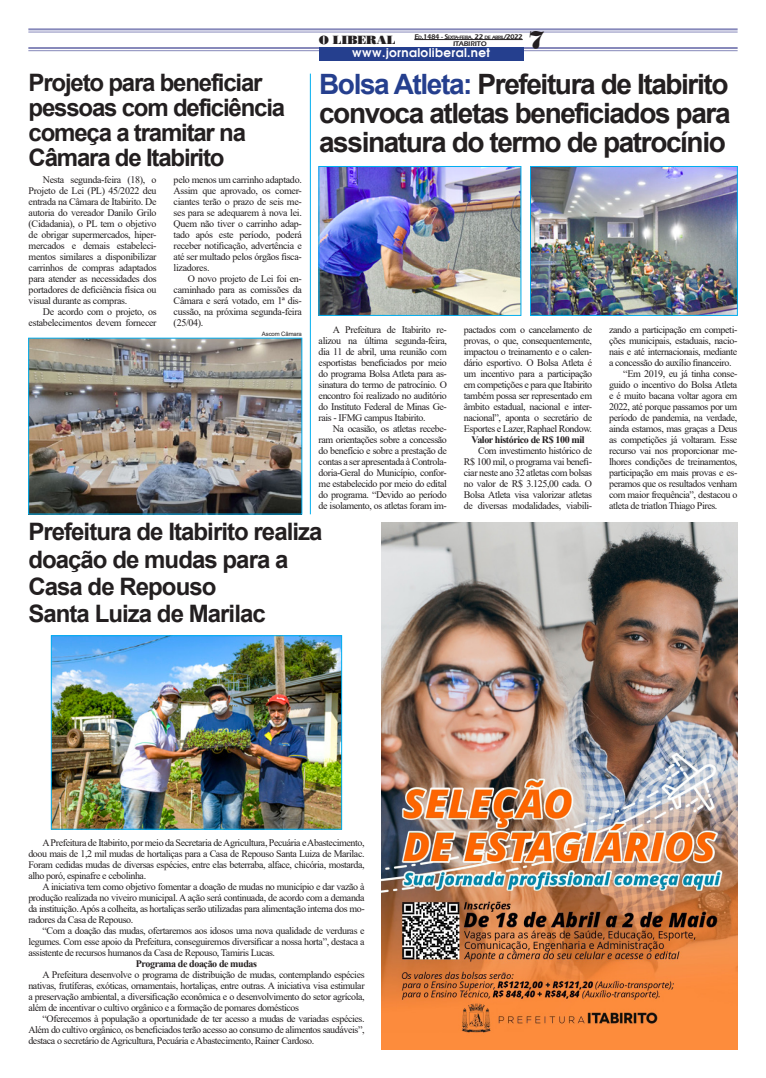
<style>
.page{position:relative;width:766px;height:1078px;background:#fff}
.page>*{position:absolute;margin:0;border:0;box-sizing:border-box;transform-origin:0 0}
.t1{font:700 28px/29px "Arial";letter-spacing:-.05em;color:#231f20;text-align:justify}
.t2{font:700 24px/27px "Arial";letter-spacing:-.05em;color:#231f20}
.t3{font:24px "Bodnoff";color:#231f20}
.t4{font:12px "Avalon";letter-spacing:.03em;color:#fff}
.t5{font:12px "Bodnoff";color:#231f20}
.t6{font:10px/11px "Times New Roman";letter-spacing:-.04em;color:#231f20;text-align:justify}
.t7{font:700 10px "Times New Roman";letter-spacing:-.04em;color:#231f20}
.t8{font:7px "Erie Black";letter-spacing:-.06em;color:#231f20}
.t9{font:7px "Erie Black";color:#231f20}
.t10{font:6px "Arial";letter-spacing:-.02em;color:#231f20}
.s1{font-size:4.9px}
.s2{color:#253f8e}
</style>
<div class="page">
<hr style="left:28px;top:47px;width:709px;height:2px;background:#8688ba">
<hr style="left:28px;top:50px;width:709px;height:1px;background:#8688ba">
<div style="left:319px;top:47px;width:204px;height:13px;background:#253f8e"></div>
<hr style="left:28px;top:28px;width:709px;height:2px;background:#8688ba">
<hr style="left:28px;top:32px;width:709px;height:1px;background:#8688ba">
<hr style="left:414px;top:39px;width:108px;height:1px;background:#231f20">
<img style="left:381px;top:523px;width:356px;height:526px">
<img style="left:53px;top:637px;width:287px;height:190px">
<div style="left:51px;top:635px;width:291px;height:194px;border:1px solid #00aeef"></div>
<img style="left:30px;top:340px;width:270px;height:172px">
<div style="left:28px;top:338px;width:274px;height:176px;border:1px solid #00aeef"></div>
<hr style="left:310px;top:74px;width:1px;height:440px;background:#00aeef">
<img style="left:320px;top:168px;width:199px;height:145px">
<div style="left:318px;top:166px;width:203px;height:149px;border:1px solid #00aeef"></div>
<img style="left:532px;top:168px;width:203px;height:145px">
<div style="left:530px;top:166px;width:207px;height:149px;border:1px solid #00aeef"></div>
<h2 class="t2" style="left:29px;top:70px;width:258px;line-height:25px">Projeto para beneficiar pessoas com deficiência começa a tramitar na<br>Câmara de Itabirito</h2>
<p class="t6" style="left:29px;top:174px;width:129px;text-indent:14px">Nesta segunda-feira (18), o Projeto de Lei (PL) 45/2022 deu entrada na Câmara de Itabirito. De autoria do vereador Danilo Grilo (Cidadania), o PL tem o objetivo de obrigar supermercados, hiper&shy;mercados e demais estabeleci&shy;mentos similares a disponibilizar carrinhos de compras adaptados para atender as necessidades dos portadores de deficiência física ou visual durante as compras.</p>
<p class="t6" style="left:29px;top:306px;width:129px;text-align:right">De acordo com o projeto, os estabelecimentos devem fornecer</p>
<p class="t6" style="left:173px;top:174px;width:130px">pelo menos um carrinho adaptado.<br>Assim que aprovado, os comer&shy;ciantes terão o prazo de seis me&shy;ses para se adequarem à nova lei.<br>Quem não tiver o carrinho adap&shy;tado após este período, poderá receber notificação, advertência e até ser multado pelos órgãos fisca&shy;lizadores.</p>
<p class="t6" style="left:173px;top:273px;width:130px;text-indent:14px">O novo projeto de Lei foi en&shy;caminhado para as comissões da Câmara e será votado, em 1ª dis&shy;cussão, na próxima segunda-feira (25/04).</p>
<p class="t10" style="left:262px;top:329px;width:42px">Ascom Câmara</p>
<p class="t9" style="left:453px;top:40px;width:35px">ITABIRITO</p>
<h2 class="t3" style="left:528px;top:25px;width:18px">7</h2>
<p class="t5" style="left:319px;top:32px;width:78px">O LIBERAL</p>
<p class="t8" style="left:414px;top:32px;width:110px">E<span class="s1">D</span>.1484 - S<span class="s1">EXTA</span>-<span class="s1">FEIRA</span>, 22 <span class="s1">DE ABRIL</span>/2022</p>
<p class="t4" style="left:352px;top:45px;width:140px">www.jornaloliberal.net</p>
<h1 class="t1" style="left:319px;top:70px;width:413px"><span class="s2">Bolsa Atleta:</span> Prefeitura de Itabirito convoca atletas beneficiados para assinatura do termo de patrocínio</h1>
<p class="t6" style="left:318px;top:323px;width:130px;text-indent:14px">A Prefeitura de Itabirito re&shy;alizou na última segunda-feira, dia 11 de abril, uma reunião com esportistas beneficiados por meio do programa Bolsa Atleta para as&shy;sinatura do termo de patrocínio. O encontro foi realizado no auditório do Instituto Federal de Minas Ge&shy;rais - IFMG campus Itabirito.</p>
<p class="t6" style="left:318px;top:422px;width:130px;text-indent:14px">Na ocasião, os atletas recebe&shy;ram orientações sobre a concessão do benefício e sobre a prestação de contas a ser apresentada à Controla&shy;doria-Geral do Município, confor&shy;me estabelecido por meio do edital do programa. “Devido ao período de isolamento, os atletas foram im-</p>
<p class="t6" style="left:463px;top:323px;width:130px">pactados com o cancelamento de provas, o que, consequentemente, impactou o treinamento e o calen&shy;dário esportivo. O Bolsa Atleta é um incentivo para a participação em competições e para que Itabirito também possa ser representado em âmbito estadual, nacional e inter&shy;nacional”, aponta o secretário de Esportes e Lazer, Raphael Rondow.</p>
<p class="t7" style="left:471px;top:432px;width:114px">Valor histórico de R$ 100 mil</p>
<p class="t6" style="left:463px;top:444px;width:130px;text-indent:14px">Com investimento histórico de R$ 100 mil, o programa vai benefi&shy;ciar neste ano 32 atletas com bolsas no valor de R$ 3.125,00 cada. O Bolsa Atleta visa valorizar atletas de diversas modalidades, viabili-</p>
<p class="t6" style="left:609px;top:323px;width:130px">zando a participação em competi-</p>
<p class="t6" style="left:609px;top:334px;width:130px">ções municipais, estaduais, nacio-</p>
<p class="t6" style="left:609px;top:345px;width:130px">nais e até internacionais, mediante</p>
<p class="t6" style="left:609px;top:356px;width:124px">a concessão do auxílio financeiro.</p>
<p class="t6" style="left:623px;top:367px;width:115px">“Em 2019, eu já tinha conse-</p>
<p class="t6" style="left:609px;top:378px;width:130px">guido o incentivo do Bolsa Atleta</p>
<p class="t6" style="left:609px;top:389px;width:130px">e é muito bacana voltar agora em</p>
<p class="t6" style="left:609px;top:400px;width:130px">2022, até porque passamos por um</p>
<p class="t6" style="left:609px;top:411px;width:130px">período de pandemia, na verdade,</p>
<p class="t6" style="left:609px;top:422px;width:130px">ainda estamos, mas graças a Deus</p>
<p class="t6" style="left:609px;top:433px;width:130px">as competições já voltaram. Esse</p>
<p class="t6" style="left:609px;top:444px;width:130px">recurso vai nos proporcionar me-</p>
<p class="t6" style="left:609px;top:455px;width:130px">lhores condições de treinamentos,</p>
<p class="t6" style="left:609px;top:466px;width:130px">participação em mais provas e es-</p>
<p class="t6" style="left:609px;top:477px;width:130px">peramos que os resultados venham</p>
<p class="t6" style="left:609px;top:488px;width:130px">com maior frequência”, destacou o</p>
<p class="t6" style="left:609px;top:499px;width:110px">atleta de triatlon Thiago Pires.</p>
<h2 class="t2" style="left:28px;top:518px;width:295px">Prefeitura de Itabirito realiza doação de mudas para a<br>Casa de Repouso<br>Santa Luiza de Marilac</h2>
<p class="t6" style="left:28px;top:836px;width:338px;text-indent:14px">A Prefeitura de Itabirito, por meio da Secretaria de Agricultura, Pecuária e Abastecimento, doou mais de 1,2 mil mudas de hortaliças para a Casa de Repouso Santa Luiza de Marilac.<br>Foram cedidas mudas de diversas espécies, entre elas beterraba, alface, chicória, mostarda, alho poró, espinafre e cebolinha.</p>
<p class="t6" style="left:28px;top:880px;width:338px;text-indent:14px">A iniciativa tem como objetivo fomentar a doação de mudas no município e dar vazão à produção realizada no viveiro municipal. A ação será continuada, de acordo com a demanda da instituição. Após a colheita, as hortaliças serão utilizadas para alimentação interna dos mo&shy;radores da Casa de Repouso.</p>
<p class="t6" style="left:28px;top:924px;width:337px;text-indent:14px">“Com a doação das mudas, ofertaremos aos idosos uma nova qualidade de verduras e legumes. Com esse apoio da Prefeitura, conseguiremos diversificar a nossa horta”, destaca a assistente de recursos humanos da Casa de Repouso, Tamiris Lucas.</p>
<p class="t7" style="left:136px;top:955px;width:123px">Programa de doação de mudas</p>
<p class="t6" style="left:28px;top:968px;width:338px;text-indent:14px">A Prefeitura desenvolve o programa de distribuição de mudas, contemplando espécies nativas, frutíferas, exóticas, ornamentais, hortaliças, entre outras. A iniciativa visa estimular a preservação ambiental, a diversificação econômica e o desenvolvimento do setor agrícola, além de incentivar o cultivo orgânico e a formação de pomares domésticos</p>
<p class="t6" style="left:28px;top:1012px;width:337px;text-indent:14px">“Oferecemos à população a oportunidade de ter acesso a mudas de variadas espécies.<br>Além do cultivo orgânico, os beneficiados terão acesso ao consumo de alimentos saudáveis”, destaca o secretário de Agricultura, Pecuária e Abastecimento, Rainer Cardoso.</p>
</div>
